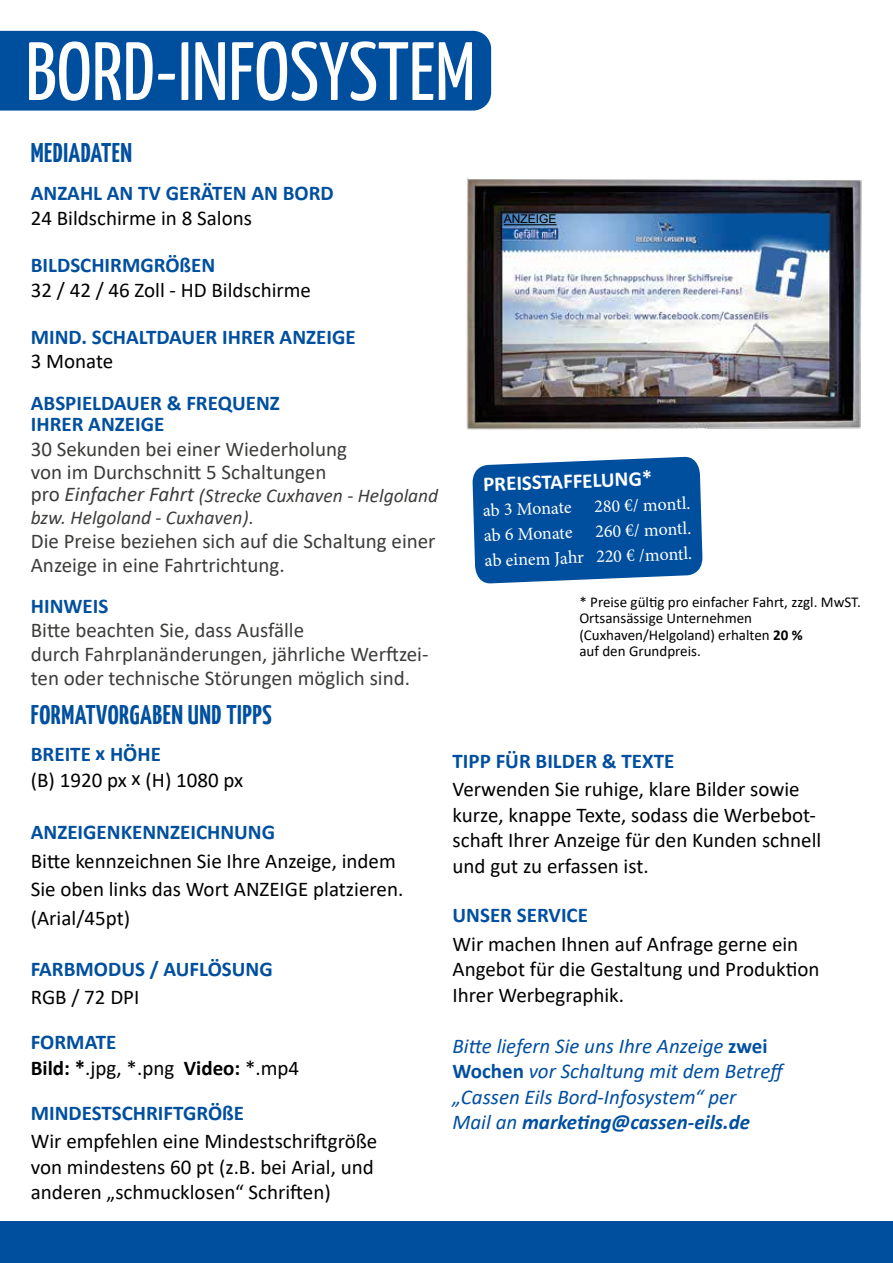
<style>
.page{position:relative;width:893px;height:1263px;background:#fff}
.page>*{position:absolute;margin:0;border:0;box-sizing:border-box;transform-origin:0 0}
.t1{font:82.5px "Yanone Kaffeesatz";color:#fff}
.t2{font:700 27px "Yanone Kaffeesatz";letter-spacing:.02em;color:#004f9f}
.t3{font:21px/25.5px "Calibri";color:#000}
.t4{font:21px/24px "Calibri";color:#3c3c3b}
.t5{font:700 21px/21px "Calibri";color:#004f9f}
.t6{font:italic 21px/25.5px "Calibri";color:#004f9f}
.t7{font:700 21px "Calibri";color:#fff}
.t8{font:italic 19.5px/22.5px "Calibri";color:#3c3c3b}
.t9{font:18px/25px "Minion Pro";color:#fff;text-align:right}
.t10{font:15px/16.5px "Calibri";color:#000}
.t11{font:12px "Arial";color:#000}
.s1{font-style:normal;font-size:21px}
.s2{font-size:21px}
.s3{font-style:normal}
.s4{font-weight:700}
.s5{font-weight:700;color:#004f9f}
.s6{font-weight:700;font-style:normal}
</style>
<div class="page">
<div style="left:0;top:31px;width:491px;height:80px;background:#004f9f"></div>
<div style="left:0;top:1221px;width:893px;height:42px;background:#004f9f"></div>
<img style="left:466px;top:177px;width:396px;height:253px">
<svg style="left:472px;top:456px;width:231px;height:128px;background:#1a61a9"></svg>
<hr style="left:504px;top:224px;width:53px;height:1px;background:#000">
<h1 class="t1" style="left:26px;top:21px;width:452px">BORD-INFOSYSTEM</h1>
<p class="t2" style="left:31px;top:137px;width:103px">MEDIADATEN</p>
<p class="t5" style="left:31px;top:182px;width:305px">ANZAHL AN TV GERÄTEN AN BORD</p>
<p class="t3" style="left:31px;top:205px;width:223px">24 Bildschirme in 8 Salons</p>
<p class="t5" style="left:31px;top:254px;width:186px">BILDSCHIRMGRÖßEN</p>
<p class="t3" style="left:31px;top:277px;width:282px">32 / 42 / 46 Zoll - HD Bildschirme</p>
<p class="t5" style="left:31px;top:326px;width:326px">MIND. SCHALTDAUER IHRER ANZEIGE</p>
<p class="t3" style="left:31px;top:348px;width:84px">3 Monate</p>
<p class="t5" style="left:31px;top:392px;width:251px">ABSPIELDAUER &amp; FREQUENZ<br>IHRER ANZEIGE</p>
<p class="t4" style="left:31px;top:438px;width:318px;line-height:22.5px">30 Sekunden bei einer Wiederholung von im Durchschnitt 5 Schaltungen</p>
<p class="t8" style="left:31px;top:483px;width:409px"><span class="s1">pro</span> <span class="s2">Einfacher Fahrt</span> (Strecke Cuxhaven - Helgoland bzw. Helgoland - Cuxhaven)<span class="s3">.</span></p>
<p class="t4" style="left:31px;top:528px;width:406px">Die Preise beziehen sich auf die Schaltung einer<br>Anzeige in eine Fahrtrichtung.</p>
<p class="t5" style="left:31px;top:595px;width:79px">HINWEIS</p>
<p class="t4" style="left:31px;top:617px;width:399px">Bitte beachten Sie, dass Ausfälle<br>durch Fahrplanänderungen, jährliche Werftzei&shy;ten oder technische Störungen möglich sind.</p>
<p class="t11" style="left:504px;top:211px;width:54px">ANZEIGE</p>
<p class="t7" style="left:483px;top:469px;width:171px;rotate:-2deg">PREISSTAFFELUNG*</p>
<p class="t9" style="left:483px;top:498px;width:90px;rotate:-2deg">ab 3 Monate</p>
<p class="t9" style="left:594px;top:494px;width:97px;rotate:-2deg">280 €/ montl.</p>
<p class="t9" style="left:483px;top:523px;width:90px;rotate:-2deg">ab 6 Monate</p>
<p class="t9" style="left:483px;top:523px;width:209px;rotate:-2deg">260 €/ montl.<br>ab einem Jahr 220 € /montl.</p>
<p class="t10" style="left:579px;top:593px;width:283px">* Preise gültig pro einfacher Fahrt, zzgl. MwST.<br>Ortsansässige Unternehmen (Cuxhaven/Helgoland) erhalten <span class="s4">20 %<br></span>auf den Grundpreis.</p>
<p class="t2" style="left:31px;top:698px;width:242px">FORMATVORGABEN UND TIPPS</p>
<p class="t5" style="left:31px;top:743px;width:132px">BREITE x HÖHE</p>
<p class="t3" style="left:31px;top:766px;width:214px">(B) 1920 px x (H) 1080 px</p>
<p class="t5" style="left:31px;top:821px;width:246px">ANZEIGENKENNZEICHNUNG</p>
<p class="t3" style="left:31px;top:846px;width:374px;line-height:28.5px">Bitte kennzeichnen Sie Ihre Anzeige, indem<br>Sie oben links das Wort ANZEIGE platzieren. (Arial/45pt)</p>
<p class="t5" style="left:31px;top:958px;width:243px">FARBMODUS / AUFLÖSUNG</p>
<p class="t3" style="left:31px;top:984px;width:110px">RGB / 72 DPI</p>
<p class="t3" style="left:31px;top:1029px;width:270px"><span class="s5">FORMATE<br></span><span class="s4">Bild: *</span>.jpg, *.png <span class="s4">Video:</span> *.mp4</p>
<p class="t5" style="left:31px;top:1102px;width:215px">MINDESTSCHRIFTGRÖßE</p>
<p class="t3" style="left:31px;top:1128px;width:348px">Wir empfehlen eine Mindestschriftgröße von mindestens 60 pt (z.B. bei Arial, und anderen „schmucklosen“ Schriften)</p>
<p class="t5" style="left:453px;top:750px;width:223px">TIPP FÜR BILDER &amp; TEXTE</p>
<p class="t3" style="left:453px;top:776px;width:370px">Verwenden Sie ruhige, klare Bilder sowie kurze, knappe Texte, sodass die Werbebot&shy;schaft Ihrer Anzeige für den Kunden schnell und gut zu erfassen ist.</p>
<p class="t5" style="left:453px;top:904px;width:137px">UNSER SERVICE</p>
<p class="t3" style="left:453px;top:930px;width:368px">Wir machen Ihnen auf Anfrage gerne ein<br>Angebot für die Gestaltung und Produktion<br>Ihrer Werbegraphik.</p>
<p class="t6" style="left:453px;top:1032px;width:336px">Bitte liefern Sie uns Ihre Anzeige <span class="s6">zwei Wochen</span> vor Schaltung mit dem Betreff „Cassen Eils Bord-Infosystem“ per<br>Mail an <span class="s4">marketing@cassen-eils.de</span></p>
</div>
